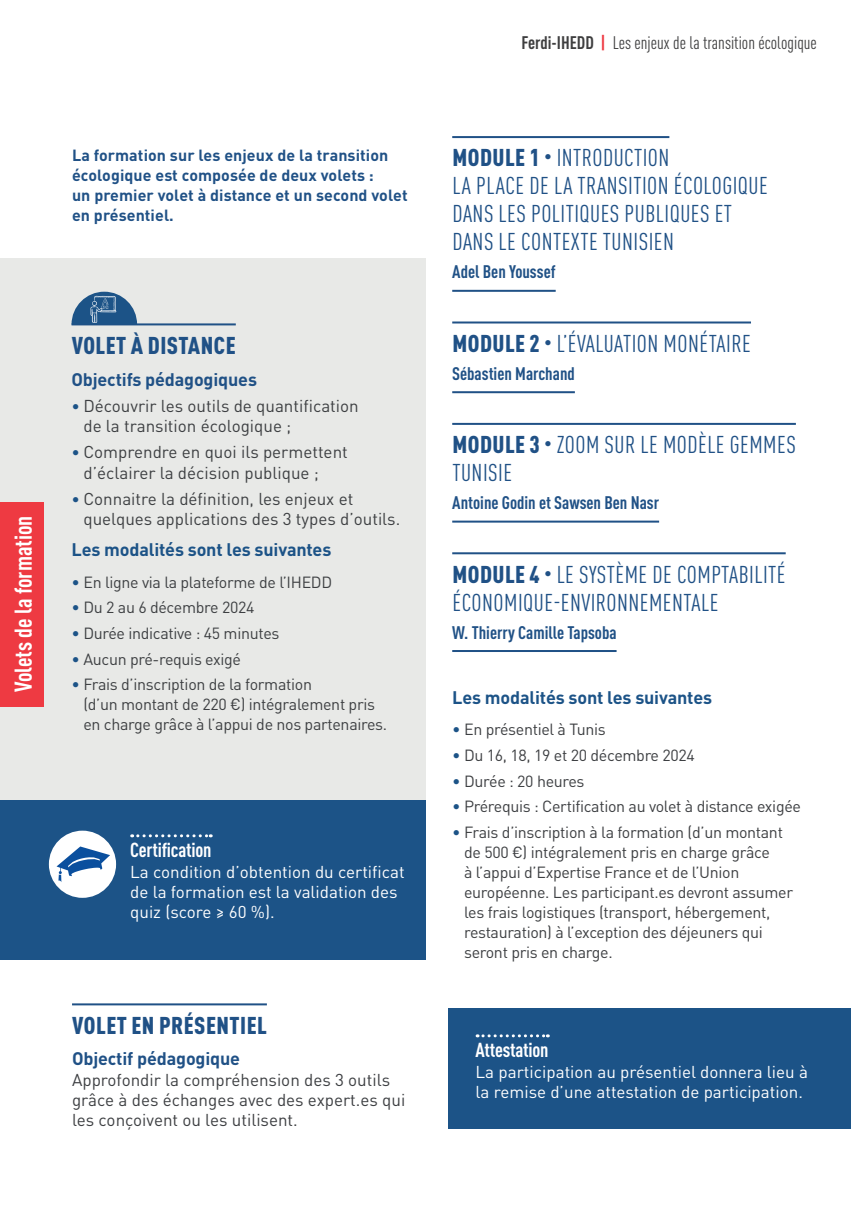
<style>
.page{position:relative;width:851px;height:1208px;background:#fff}
.page>*{position:absolute;margin:0;border:0;box-sizing:border-box;transform-origin:0 0}
.t1{font:condensed 24px/28px "DIN Pro";letter-spacing:.02em;color:#205186}
.t2{font:900 condensed 24px "DIN Pro";letter-spacing:.02em;color:#205186}
.t3{font:700 condensed 24px "DIN Pro";color:#fff}
.t4{font:700 condensed 20px "DIN Pro";letter-spacing:-.01em;color:#fff}
.t5{font:700 condensed 18px "DIN Pro";color:#205186}
.t6{font:700 18px "DIN Pro";letter-spacing:-.01em;color:#1c5387}
.t7{font:condensed 18px "DIN Pro";color:#3e3e3f}
.t8{font:700 18px "DIN Pro";letter-spacing:-.01em;color:#205186}
.t9{font:17px/20.4px "DIN Pro";color:#3d3f42}
.t10{font:17px/20.4px "DIN Pro";color:#fff}
.t11{font:16px/20px "DIN Pro";letter-spacing:-.02em;color:#3d3f42}
.t12{font:700 16px/20px "DIN Pro";letter-spacing:.005em;color:#205186}
.s1{font-size:16px;color:#1c5387}
.s2{color:#1c5387}
.s3{font-weight:700}
.s4{font-weight:700;color:#ee3a42}
.s5{font-weight:900}
</style>
<div class="page">
<div style="left:0;top:258px;width:425px;height:544px;background:#e8e9e7"></div>
<hr style="left:72px;top:1003px;width:195px;height:2px;background:#205186">
<hr style="left:452px;top:136px;width:217px;height:2px;background:#205186">
<hr style="left:452px;top:290px;width:103px;height:2px;background:#205186">
<hr style="left:452px;top:321px;width:298px;height:2px;background:#205186">
<hr style="left:452px;top:391px;width:122px;height:2px;background:#205186">
<hr style="left:452px;top:423px;width:343px;height:2px;background:#205186">
<hr style="left:452px;top:520px;width:207px;height:2px;background:#205186">
<hr style="left:452px;top:552px;width:333px;height:2px;background:#205186">
<hr style="left:452px;top:650px;width:164px;height:2px;background:#205186">
<div style="left:0;top:502px;width:43px;height:204px;background:#ee3a42"></div>
<hr style="left:71px;top:323px;width:165px;height:2px;background:#205186">
<svg style="left:71px;top:292px;width:66px;height:32px"></svg>
<div style="left:0;top:800px;width:425px;height:160px;background:#1c5387"></div>
<svg style="left:132px;top:834px;width:79px;height:3px"></svg>
<div style="left:49px;top:830px;width:67px;height:68px;background:#fff;border-radius:50%"></div>
<svg style="left:56px;top:846px;width:61px;height:52px"></svg>
<div style="left:448px;top:1008px;width:402px;height:120px;background:#1c5387"></div>
<svg style="left:477px;top:1034px;width:71px;height:3px"></svg>
<p class="t12" style="left:72px;top:143px;width:337px">La formation sur les enjeux de la transition écologique est composée de deux volets :<br>un premier volet à distance et un second volet en présentiel.</p>
<h1 class="t3" style="left:5px;top:692px;width:178px;rotate:-90deg">Volets de la formation</h1>
<h1 class="t2" style="left:72px;top:326px;width:165px">VOLET À DISTANCE</h1>
<p class="t8" style="left:71px;top:364px;width:187px">Objectifs pédagogiques</p>
<p class="t9" style="left:83px;top:393px;width:277px;text-indent:-12px"><span class="s1">•</span> Découvrir les outils de quantification de la transition écologique ;</p>
<p class="t9" style="left:83px;top:440px;width:266px;text-indent:-12px"><span class="s1">•</span> Comprendre en quoi ils permettent d’éclairer la décision publique ;</p>
<p class="t9" style="left:83px;top:486px;width:318px;text-indent:-12px"><span class="s1">•</span> Connaitre la définition, les enjeux et quelques applications des 3 types d’outils.</p>
<p class="t6" style="left:71px;top:535px;width:261px">Les modalités sont les suivantes</p>
<p class="t11" style="left:71px;top:570px;width:262px"><span class="s2">•</span> En ligne via la plateforme de l’IHEDD</p>
<p class="t11" style="left:71px;top:596px;width:184px"><span class="s2">•</span> Du 2 au 6 décembre 2024</p>
<p class="t11" style="left:71px;top:621px;width:209px"><span class="s2">•</span> Durée indicative : 45 minutes</p>
<p class="t11" style="left:71px;top:647px;width:171px"><span class="s2">•</span> Aucun pré-requis exigé</p>
<p class="t11" style="left:83px;top:673px;width:305px;text-indent:-12px"><span class="s2">•</span> Frais d’inscription de la formation<br>(d’un montant de 220 €) intégralement pris en charge grâce à l’appui de nos partenaires.</p>
<p class="t4" style="left:130px;top:835px;width:83px">Certification</p>
<p class="t10" style="left:130px;top:859px;width:276px">La condition d’obtention du certificat de la formation est la validation des quiz (score ≥ 60 %).</p>
<h1 class="t2" style="left:72px;top:1006px;width:196px">VOLET EN PRÉSENTIEL</h1>
<p class="t8" style="left:72px;top:1043px;width:169px">Objectif pédagogique</p>
<p class="t9" style="left:72px;top:1067px;width:335px">Approfondir la compréhension des 3 outils grâce à des échanges avec des expert.es qui les conçoivent ou les utilisent.</p>
<p class="t7" style="left:521px;top:30px;width:297px"><span class="s3">Ferdi-IHEDD</span> <span class="s4">|</span> Les enjeux de la transition écologique</p>
<h1 class="t1" style="left:452px;top:142px;width:317px"><span class="s5">MODULE 1</span> <sup>•</sup> INTRODUCTION<br>LA PLACE DE LA TRANSITION ÉCOLOGIQUE<br>DANS LES POLITIQUES PUBLIQUES ET<br>DANS LE CONTEXTE TUNISIEN</h1>
<p class="t5" style="left:452px;top:258px;width:105px">Adel Ben Youssef</p>
<h1 class="t1" style="left:452px;top:327px;width:300px"><span class="s5">MODULE 2</span> <sup>•</sup> L’ÉVALUATION MONÉTAIRE</h1>
<p class="t5" style="left:452px;top:360px;width:124px">Sébastien Marchand</p>
<h1 class="t1" style="left:452px;top:429px;width:345px"><span class="s5">MODULE 3</span> <sup>•</sup> ZOOM SUR LE MODÈLE GEMMES<br>TUNISIE</h1>
<p class="t5" style="left:452px;top:489px;width:208px">Antoine Godin et Sawsen Ben Nasr</p>
<h1 class="t1" style="left:452px;top:558px;width:335px"><span class="s5">MODULE 4</span> <sup>•</sup> LE SYSTÈME DE COMPTABILITÉ<br>ÉCONOMIQUE-ENVIRONNEMENTALE</h1>
<p class="t5" style="left:452px;top:618px;width:166px">W. Thierry Camille Tapsoba</p>
<p class="t6" style="left:452px;top:682px;width:261px">Les modalités sont les suivantes</p>
<p class="t11" style="left:452px;top:718px;width:155px"><span class="s2">•</span> En présentiel à Tunis</p>
<p class="t11" style="left:452px;top:743px;width:244px"><span class="s2">•</span> Du 16, 18, 19 et 20 décembre 2024</p>
<p class="t11" style="left:452px;top:769px;width:134px"><span class="s2">•</span> Durée : 20 heures</p>
<p class="t11" style="left:452px;top:795px;width:350px"><span class="s2">•</span> Prérequis : Certification au volet à distance exigée</p>
<p class="t11" style="left:464px;top:820px;width:330px;text-indent:-12px"><span class="s2">•</span> Frais d’inscription à la formation (d’un montant de 500 €) intégralement pris en charge grâce<br>à l’appui d’Expertise France et de l’Union européenne. Les participant.es devront assumer les frais logistiques (transport, hébergement, restauration) à l’exception des déjeuners qui seront pris en charge.</p>
<p class="t4" style="left:475px;top:1035px;width:75px">Attestation</p>
<p class="t10" style="left:475px;top:1059px;width:334px">La participation au présentiel donnera lieu à la remise d’une attestation de participation.</p>
</div>
